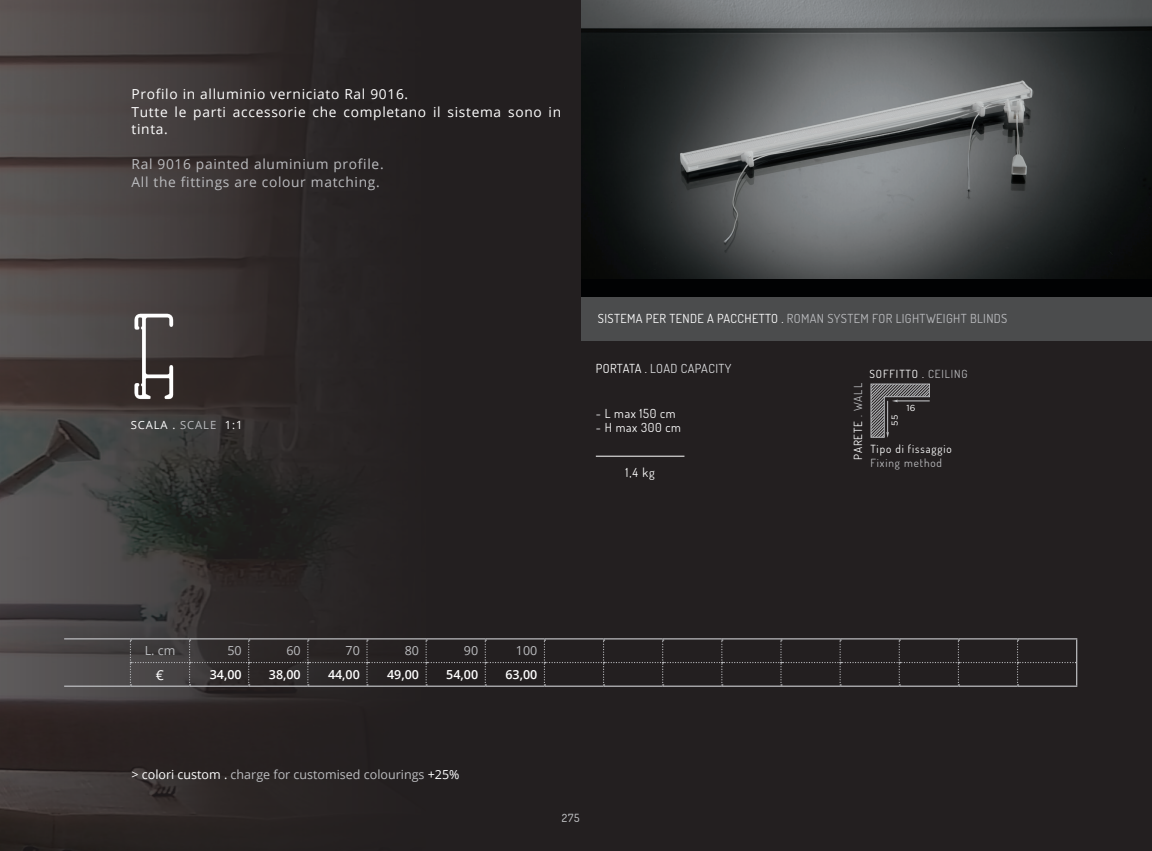
<style>
.page{position:relative;width:1152px;height:851px;background:#fff}
.page>*{position:absolute;margin:0;border:0;box-sizing:border-box;transform-origin:0 0}
.Paragrafo_base{font:13.75px/17.5px "Open Sans";letter-spacing:.05em;color:#fff}
.Paragrafo_base-2{font:13.75px "Open Sans";letter-spacing:.05em;color:#bcbdc0}
.t1{font:12.5px "Open Sans";color:#bcbdc0}
.t2{font:12.5px "Dosis";letter-spacing:.03em;color:#bcbdc0}
.t3{font:600 12.5px "Open Sans";color:#fff}
.t4{font:12.5px "Dosis";letter-spacing:.05em;color:#fff}
.t5{font:12.5px "Dosis";letter-spacing:.03em;color:#dcdddf}
.t6{font:11.25px "Dosis";letter-spacing:.08em;color:#fff}
.t7{font:11.25px "Open Sans";letter-spacing:.08em;color:#fff}
.t8{font:11.25px "Dosis";letter-spacing:.08em;color:#bcbdc0}
.t9{font:500 11.25px "Dosis";color:#bcbdc0}
.t10{font:8.75px "Gotham";color:#fff}
.s1{color:#bcbdc0}
.s2{color:#fff}
</style>
<div class="page">
<div style="left:0;top:0;width:1152px;height:850px;background:#231f20"></div>
<div style="left:581px;top:296px;width:571px;height:45px;background:#4b4c4d"></div>
<div style="left:581px;top:279px;width:571px;height:17px;background:#010203"></div>
<img style="left:0;top:0;width:425px;height:823px">
<img style="left:581px;top:0;width:571px;height:279px">
<hr style="left:64px;top:685px;width:66px;height:1px;background:#bcbdc0">
<hr style="left:64px;top:638px;width:66px;height:1px;background:#bcbdc0">
<hr style="left:130px;top:638px;width:60px;height:1px;background:#bcbdc0">
<hr style="left:190px;top:638px;width:59px;height:1px;background:#bcbdc0">
<hr style="left:249px;top:638px;width:59px;height:1px;background:#bcbdc0">
<hr style="left:308px;top:638px;width:59px;height:1px;background:#bcbdc0">
<hr style="left:367px;top:638px;width:59px;height:1px;background:#bcbdc0">
<hr style="left:426px;top:638px;width:59px;height:1px;background:#bcbdc0">
<hr style="left:485px;top:638px;width:59px;height:1px;background:#bcbdc0">
<hr style="left:544px;top:638px;width:59px;height:1px;background:#bcbdc0">
<hr style="left:603px;top:638px;width:59px;height:1px;background:#bcbdc0">
<hr style="left:662px;top:638px;width:60px;height:1px;background:#bcbdc0">
<hr style="left:722px;top:638px;width:59px;height:1px;background:#bcbdc0">
<hr style="left:781px;top:638px;width:59px;height:1px;background:#bcbdc0">
<hr style="left:840px;top:638px;width:59px;height:1px;background:#bcbdc0">
<hr style="left:899px;top:638px;width:59px;height:1px;background:#bcbdc0">
<hr style="left:958px;top:638px;width:59px;height:1px;background:#bcbdc0">
<hr style="left:1017px;top:638px;width:60px;height:1px;background:#bcbdc0">
<hr style="left:130px;top:685px;width:60px;height:1px;background:#bcbdc0">
<hr style="left:190px;top:685px;width:59px;height:1px;background:#bcbdc0">
<hr style="left:249px;top:685px;width:59px;height:1px;background:#bcbdc0">
<hr style="left:308px;top:685px;width:59px;height:1px;background:#bcbdc0">
<hr style="left:367px;top:685px;width:59px;height:1px;background:#bcbdc0">
<hr style="left:426px;top:685px;width:59px;height:1px;background:#bcbdc0">
<hr style="left:485px;top:685px;width:59px;height:1px;background:#bcbdc0">
<hr style="left:544px;top:685px;width:59px;height:1px;background:#bcbdc0">
<hr style="left:603px;top:685px;width:59px;height:1px;background:#bcbdc0">
<hr style="left:662px;top:685px;width:60px;height:1px;background:#bcbdc0">
<hr style="left:722px;top:685px;width:59px;height:1px;background:#bcbdc0">
<hr style="left:781px;top:685px;width:59px;height:1px;background:#bcbdc0">
<hr style="left:840px;top:685px;width:59px;height:1px;background:#bcbdc0">
<hr style="left:899px;top:685px;width:59px;height:1px;background:#bcbdc0">
<hr style="left:958px;top:685px;width:59px;height:1px;background:#bcbdc0">
<hr style="left:1017px;top:685px;width:60px;height:1px;background:#bcbdc0">
<svg style="left:130px;top:639px;width:947px;height:46px"></svg>
<img style="left:131px;top:302px;width:56px;height:99px">
<hr style="left:596px;top:455px;width:88px;height:1px;background:#fff">
<svg style="left:870px;top:384px;width:60px;height:53px"></svg>
<p class="Paragrafo_base" style="left:131px;top:85px;width:278px">Profilo in alluminio verniciato Ral 9016.</p>
<p class="Paragrafo_base" style="left:131px;top:103px;width:431px">Tutte le parti accessorie che completano il sistema sono in tinta.</p>
<p class="Paragrafo_base-2" style="left:131px;top:155px;width:254px">Ral 9016 painted aluminium profile.</p>
<p class="Paragrafo_base-2" style="left:131px;top:172px;width:250px">All the fittings are colour matching.</p>
<p class="t7" style="left:131px;top:417px;width:113px">SCALA . <span class="s1">SCALE</span> 1:1</p>
<p class="t2" style="left:598px;top:310px;width:411px"><span class="s2">SISTEMA PER TENDE A PACCHETTO .</span> ROMAN SYSTEM FOR LIGHTWEIGHT BLINDS</p>
<p class="t5" style="left:596px;top:360px;width:137px"><span class="s2">PORTATA .</span> LOAD CAPACITY</p>
<p class="t4" style="left:596px;top:405px;width:81px">- L max 150 cm</p>
<p class="t4" style="left:596px;top:419px;width:87px">- H max 300 cm</p>
<p class="t4" style="left:625px;top:464px;width:31px">1,4 kg</p>
<p class="t6" style="left:869px;top:366px;width:100px">SOFFITTO . <span class="s1">CEILING</span></p>
<p class="t6" style="left:850px;top:460px;width:78px;rotate:-90deg">PARETE <span class="s1">. WALL</span></p>
<p class="t10" style="left:889px;top:425px;width:12px;rotate:-90deg">55</p>
<p class="t10" style="left:906px;top:402px;width:10px">16</p>
<p class="t6" style="left:870px;top:441px;width:83px">Tipo di fissaggio</p>
<p class="t8" style="left:870px;top:455px;width:73px">Fixing method</p>
<p class="t1" style="left:145px;top:642px;width:32px">L. cm</p>
<p class="t1" style="left:227px;top:642px;width:16px">50</p>
<p class="t1" style="left:286px;top:642px;width:16px">60</p>
<p class="t1" style="left:345px;top:642px;width:16px">70</p>
<p class="t1" style="left:405px;top:642px;width:16px">80</p>
<p class="t1" style="left:464px;top:642px;width:16px">90</p>
<p class="t1" style="left:516px;top:642px;width:23px">100</p>
<p class="Paragrafo_base" style="left:156px;top:665px;width:10px">€</p>
<p class="t3" style="left:210px;top:666px;width:33px">34,00</p>
<p class="t3" style="left:269px;top:666px;width:33px">38,00</p>
<p class="t3" style="left:328px;top:666px;width:33px">44,00</p>
<p class="t3" style="left:387px;top:666px;width:33px">49,00</p>
<p class="t3" style="left:446px;top:666px;width:33px">54,00</p>
<p class="t3" style="left:505px;top:666px;width:33px">63,00</p>
<p class="t1" style="left:131px;top:765px;width:329px"><span class="s2">&gt; colori custom .</span> charge for customised colourings <span class="s2">+25%</span></p>
<p class="t9" style="left:561px;top:810px;width:19px">275</p>
</div>
